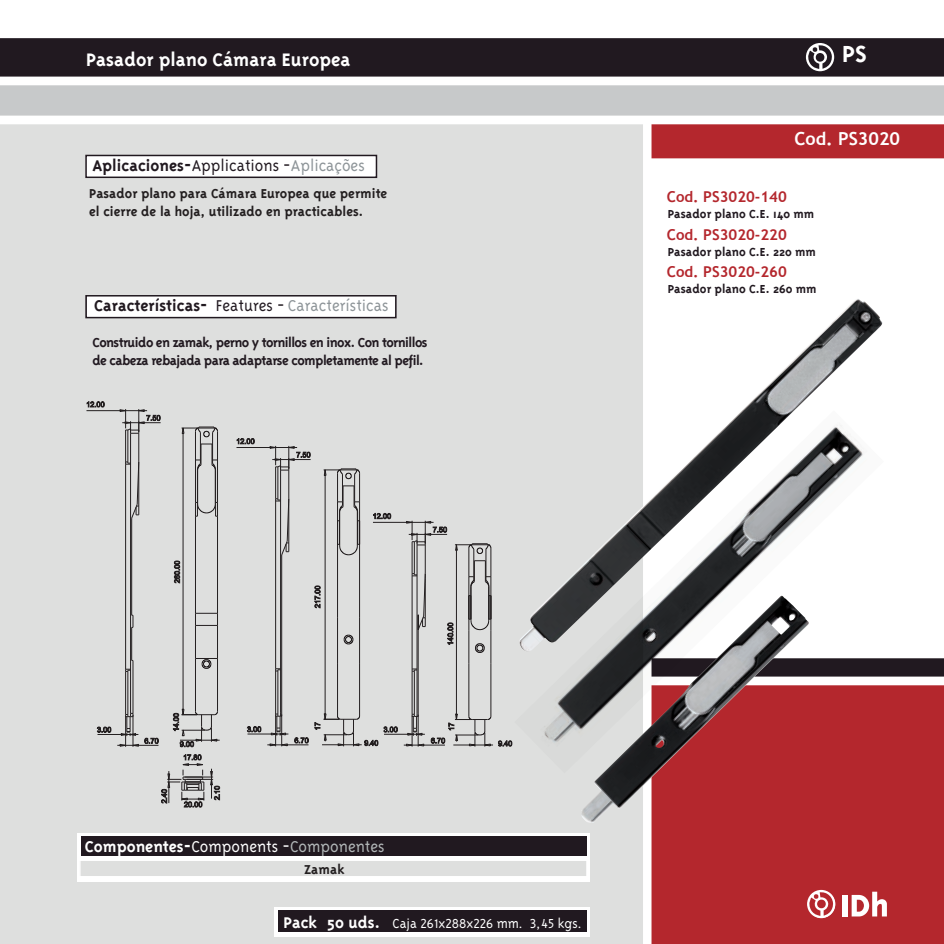
<style>
.page{position:relative;width:944px;height:944px;background:#fff}
.page>*{position:absolute;margin:0;border:0;box-sizing:border-box;transform-origin:0 0}
.t1{font:700 27px "Triplex";color:#fff}
.t2{font:700 21px "Triplex";color:#fff}
.t3{font:700 18px "Triplex";color:#211920}
.t4{font:700 18px "Triplex";color:#fff}
.t5{font:700 18px "Trebuchet MS";color:#fff}
.t6{font:700 15px/18px "Triplex";letter-spacing:-.04em;color:#211920}
.t7{font:700 15px/18px "Triplex";color:#231f20}
.t8{font:700 15px "Trebuchet MS";color:#b4272d}
.t9{font:300 15px "Triplex";color:#fff}
.t10{font:700 13.5px "Triplex";color:#211920}
.s1{font-weight:300}
.s2{font-weight:300;color:#8d9498}
.s3{font-weight:300;color:#b2b7b8}
.s4{font-weight:700;font-size:18px}
</style>
<div class="page">
<div style="left:651px;top:685px;width:292px;height:258px;background:#b4272d"></div>
<div style="left:651px;top:124px;width:292px;height:35px;background:#b4272d"></div>
<div style="left:0;top:124px;width:643px;height:819px;background:#dedfde"></div>
<div style="left:0;top:39px;width:943px;height:41px;background:#211920"></div>
<hr style="left:0;top:38px;width:943px;height:2px;background:#211920">
<svg style="left:0;top:77px;width:943px;height:39px;background:#d3d5d5"></svg>
<div style="left:841px;top:894px;width:6px;height:22px;background:#fff"></div>
<svg style="left:851px;top:891px;width:35px;height:25px"></svg>
<svg style="left:85px;top:155px;width:292px;height:23px"></svg>
<svg style="left:85px;top:295px;width:311px;height:23px"></svg>
<svg style="left:805px;top:43px;width:29px;height:28px"></svg>
<svg style="left:806px;top:889px;width:29px;height:29px"></svg>
<div style="left:77px;top:832px;width:513px;height:49px;background:#fff"></div>
<div style="left:80px;top:861px;width:506px;height:15px;background:#dedfde"></div>
<div style="left:81px;top:836px;width:505px;height:20px;background:#211920"></div>
<hr style="left:128px;top:671px;width:1px;height:43px;background:#231f20">
<hr style="left:130px;top:433px;width:1px;height:280px;background:#231f20">
<hr style="left:125px;top:671px;width:1px;height:43px;background:#231f20">
<hr style="left:133px;top:660px;width:1px;height:53px;background:#231f20">
<hr style="left:97px;top:734px;width:41px;height:1px;background:#231f20">
<svg style="left:97px;top:726px;width:14px;height:6px"></svg>
<hr style="left:117px;top:745px;width:41px;height:1px;background:#231f20">
<svg style="left:120px;top:713px;width:39px;height:33px"></svg>
<hr style="left:217px;top:658px;width:1px;height:53px;background:#231f20">
<hr style="left:195px;top:658px;width:1px;height:53px;background:#231f20">
<hr style="left:180px;top:740px;width:40px;height:1px;background:#231f20">
<hr style="left:183px;top:428px;width:1px;height:286px;background:#231f20">
<svg style="left:173px;top:708px;width:45px;height:39px;background:#b8b8b7"></svg>
<svg style="left:161px;top:754px;width:59px;height:54px;background:#b5b4b4"></svg>
<hr style="left:359px;top:663px;width:1px;height:53px;background:#231f20">
<hr style="left:337px;top:663px;width:1px;height:53px;background:#231f20">
<hr style="left:325px;top:470px;width:1px;height:249px;background:#231f20">
<hr style="left:277px;top:671px;width:1px;height:43px;background:#231f20">
<hr style="left:280px;top:470px;width:1px;height:243px;background:#231f20">
<hr style="left:275px;top:671px;width:1px;height:43px;background:#231f20">
<hr style="left:247px;top:733px;width:41px;height:1px;background:#231f20">
<svg style="left:271px;top:713px;width:15px;height:22px"></svg>
<svg style="left:247px;top:726px;width:14px;height:6px"></svg>
<hr style="left:267px;top:744px;width:41px;height:1px;background:#231f20">
<hr style="left:281px;top:714px;width:1px;height:32px;background:#231f20">
<hr style="left:275px;top:715px;width:1px;height:31px;background:#231f20">
<svg style="left:269px;top:743px;width:19px;height:3px"></svg>
<hr style="left:281px;top:555px;width:1px;height:161px;background:#231f20">
<hr style="left:490px;top:663px;width:1px;height:53px;background:#231f20">
<hr style="left:468px;top:663px;width:1px;height:53px;background:#231f20">
<hr style="left:453px;top:744px;width:40px;height:1px;background:#231f20">
<hr style="left:456px;top:544px;width:1px;height:175px;background:#231f20">
<hr style="left:414px;top:671px;width:1px;height:43px;background:#231f20">
<hr style="left:417px;top:545px;width:1px;height:168px;background:#231f20">
<hr style="left:412px;top:671px;width:1px;height:43px;background:#231f20">
<hr style="left:384px;top:734px;width:41px;height:1px;background:#231f20">
<svg style="left:407px;top:713px;width:15px;height:22px"></svg>
<hr style="left:404px;top:744px;width:41px;height:1px;background:#231f20">
<hr style="left:418px;top:714px;width:1px;height:32px;background:#231f20">
<hr style="left:412px;top:715px;width:1px;height:31px;background:#231f20">
<svg style="left:406px;top:743px;width:18px;height:3px"></svg>
<hr style="left:418px;top:615px;width:1px;height:101px;background:#231f20">
<svg style="left:294px;top:713px;width:104px;height:33px;background:#c4c4c4"></svg>
<svg style="left:498px;top:740px;width:14px;height:6px"></svg>
<svg style="left:431px;top:713px;width:60px;height:33px;background:#c0c0c0"></svg>
<svg style="left:0;top:401px;width:943px;height:284px;background:#d7d7d7"></svg>
<img style="left:517px;top:298px;width:366px;height:112px">
<img style="left:514px;top:410px;width:369px;height:363px">
<img style="left:581px;top:595px;width:228px;height:228px">
<div style="left:274px;top:906px;width:316px;height:30px;background:#fff"></div>
<div style="left:278px;top:910px;width:309px;height:22px;background:#211920"></div>
<h2 class="t2" style="left:86px;top:48px;width:266px">Pasador plano Cámara Europea</h2>
<h1 class="t1" style="left:842px;top:38px;width:26px">PS</h1>
<p class="t3" style="left:92px;top:155px;width:274px">Aplicaciones-<span class="s1">Applications -</span><span class="s2">Aplicações</span></p>
<p class="t7" style="left:89px;top:184px;width:299px">Pasador plano para Cámara Europea que permite el cierre de la hoja, utilizado en practicables.</p>
<p class="t3" style="left:94px;top:295px;width:296px">Características- <span class="s1">Features -</span> <span class="s2">Características</span></p>
<p class="t6" style="left:92px;top:333px;width:336px">Construido en zamak, perno y tornillos en inox. Con tornillos de cabeza rebajada para adaptarse completamente al pefil.</p>
<p class="t5" style="left:794px;top:128px;width:107px">Cod. PS3020</p>
<p class="t8" style="left:667px;top:187px;width:121px">Cod. PS3020-140</p>
<p class="t10" style="left:667px;top:206px;width:148px">Pasador plano C.E. 140 mm</p>
<p class="t8" style="left:667px;top:225px;width:121px">Cod. PS3020-220</p>
<p class="t10" style="left:667px;top:244px;width:150px">Pasador plano C.E. 220 mm</p>
<p class="t8" style="left:667px;top:262px;width:121px">Cod. PS3020-260</p>
<p class="t10" style="left:667px;top:281px;width:150px">Pasador plano C.E. 260 mm</p>
<p class="t4" style="left:85px;top:835px;width:301px">Componentes-<span class="s1">Components -</span><span class="s3">Componentes</span></p>
<p class="t7" style="left:304px;top:859px;width:41px">Zamak</p>
<p class="t9" style="left:283px;top:914px;width:300px"><span class="s4">Pack 50 uds.</span> Caja 261x288x226 mm. 3,45 kgs.</p>
</div>
